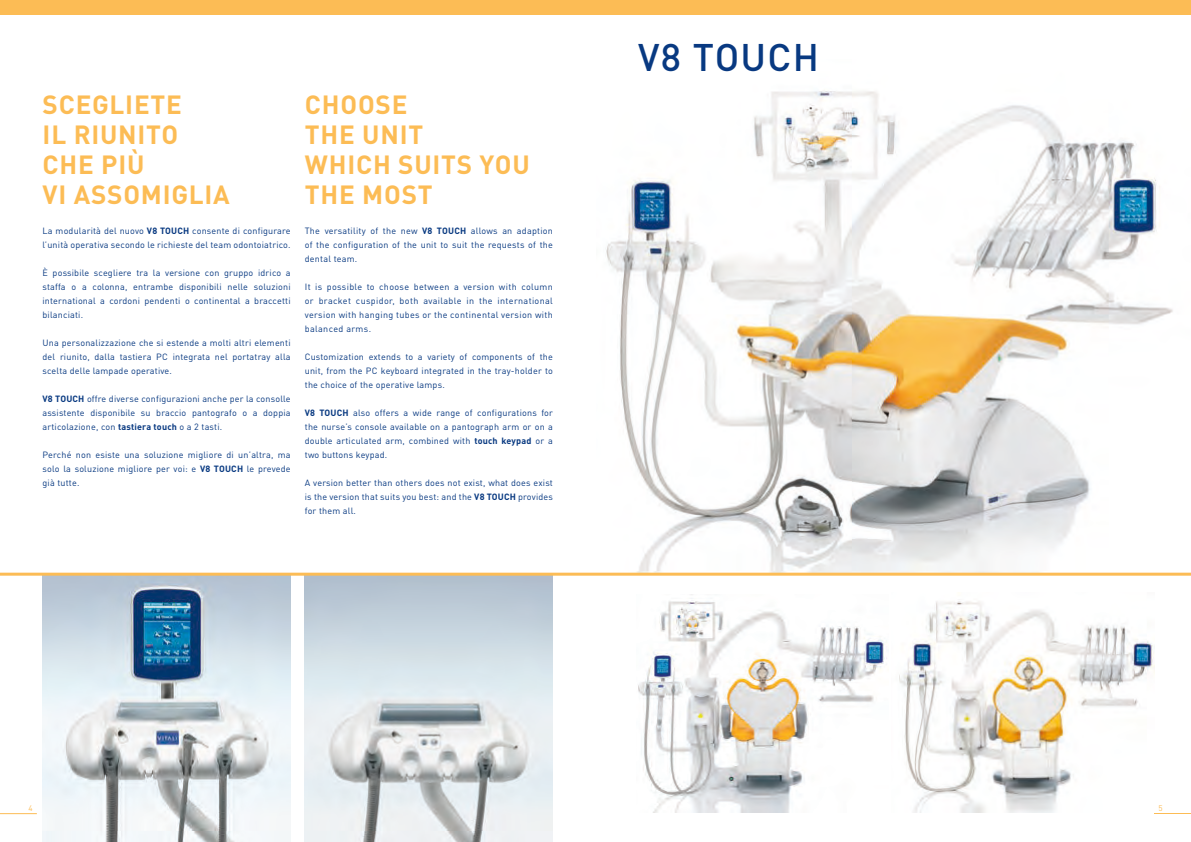
<style>
.page{position:relative;width:1191px;height:842px;background:#fff}
.page>*{position:absolute;margin:0;border:0;box-sizing:border-box;transform-origin:0 0}
.t1{font:500 38px "DIN Pro";letter-spacing:.035em;color:#083981}
.t2{font:700 26px/30px "DIN Pro";letter-spacing:.03em;color:#fcbc55}
.t3{font:9px/14px "DIN Pro";letter-spacing:.02em;color:#083981;text-align:justify}
.t4{font:8px "DIN Pro";color:#fcbc55}
.s1{font-weight:700}
</style>
<div class="page">
<hr style="left:0;top:813px;width:37px;height:1px;background:#fcbc55">
<hr style="left:1154px;top:813px;width:37px;height:1px;background:#fcbc55">
<img style="left:305px;top:576px;width:248px;height:266px">
<img style="left:43px;top:576px;width:248px;height:266px">
<div style="left:595px;top:0;width:596px;height:14px;background:#fcbc55"></div>
<img style="left:638px;top:594px;width:249px;height:219px">
<img style="left:597px;top:91px;width:594px;height:482px">
<div style="left:0;top:0;width:595px;height:14px;background:#fcbc55"></div>
<hr style="left:0;top:573px;width:1191px;height:3px;background:#fcbc55">
<img style="left:899px;top:601px;width:255px;height:212px">
<h2 class="t2" style="left:43px;top:88px;width:189px">SCEGLIETE<br>IL RIUNITO<br>CHE PIÙ<br>VI ASSOMIGLIA</h2>
<p class="t3" style="left:43px;top:223px;width:250px">La modularità del nuovo <span class="s1">V8 TOUCH</span> consente di configurare l’unità operativa secondo le richieste del team odontoiatrico.</p>
<p class="t3" style="left:43px;top:265px;width:250px">È possibile scegliere tra la versione con gruppo idrico a staffa o a colonna, entrambe disponibili nelle soluzioni international a cordoni pendenti o continental a braccetti bilanciati.</p>
<p class="t3" style="left:43px;top:335px;width:250px">Una personalizzazione che si estende a molti altri elementi del riunito, dalla tastiera PC integrata nel portatray alla scelta delle lampade operative.</p>
<p class="t3" style="left:43px;top:391px;width:250px"><span class="s1">V8 TOUCH</span> offre diverse configurazioni anche per la consolle assistente disponibile su braccio pantografo o a doppia articolazione, con <span class="s1">tastiera touch</span> o a 2 tasti.</p>
<p class="t3" style="left:43px;top:447px;width:250px">Perché non esiste una soluzione migliore di un’altra, ma solo la soluzione migliore per voi: e <span class="s1">V8 TOUCH</span> le prevede già tutte.</p>
<h2 class="t2" style="left:305px;top:88px;width:226px">CHOOSE<br>THE UNIT<br>WHICH SUITS YOU<br>THE MOST</h2>
<p class="t3" style="left:305px;top:223px;width:250px">The versatility of the new <span class="s1">V8 TOUCH</span> allows an adaption of the configuration of the unit to suit the requests of the dental team.</p>
<p class="t3" style="left:305px;top:279px;width:250px">It is possible to choose between a version with column or bracket cuspidor, both available in the international version with hanging tubes or the continental version with balanced arms.</p>
<p class="t3" style="left:305px;top:349px;width:250px">Customization extends to a variety of components of the unit, from the PC keyboard integrated in the tray-holder to the choice of the operative lamps.</p>
<p class="t3" style="left:305px;top:405px;width:250px"><span class="s1">V8 TOUCH</span> also offers a wide range of configurations for the nurse’s console available on a pantograph arm or on a double articulated arm, combined with <span class="s1">touch keypad</span> or a two buttons keypad.</p>
<p class="t3" style="left:305px;top:475px;width:250px">A version better than others does not exist, what does exist is the version that suits you best: and the <span class="s1">V8 TOUCH</span> provides for them all.</p>
<h1 class="t1" style="left:638px;top:32px;width:182px">V8 TOUCH</h1>
<p class="t4" style="left:28px;top:803px;width:6px">4</p>
<p class="t4" style="left:1158px;top:803px;width:6px">5</p>
</div>
